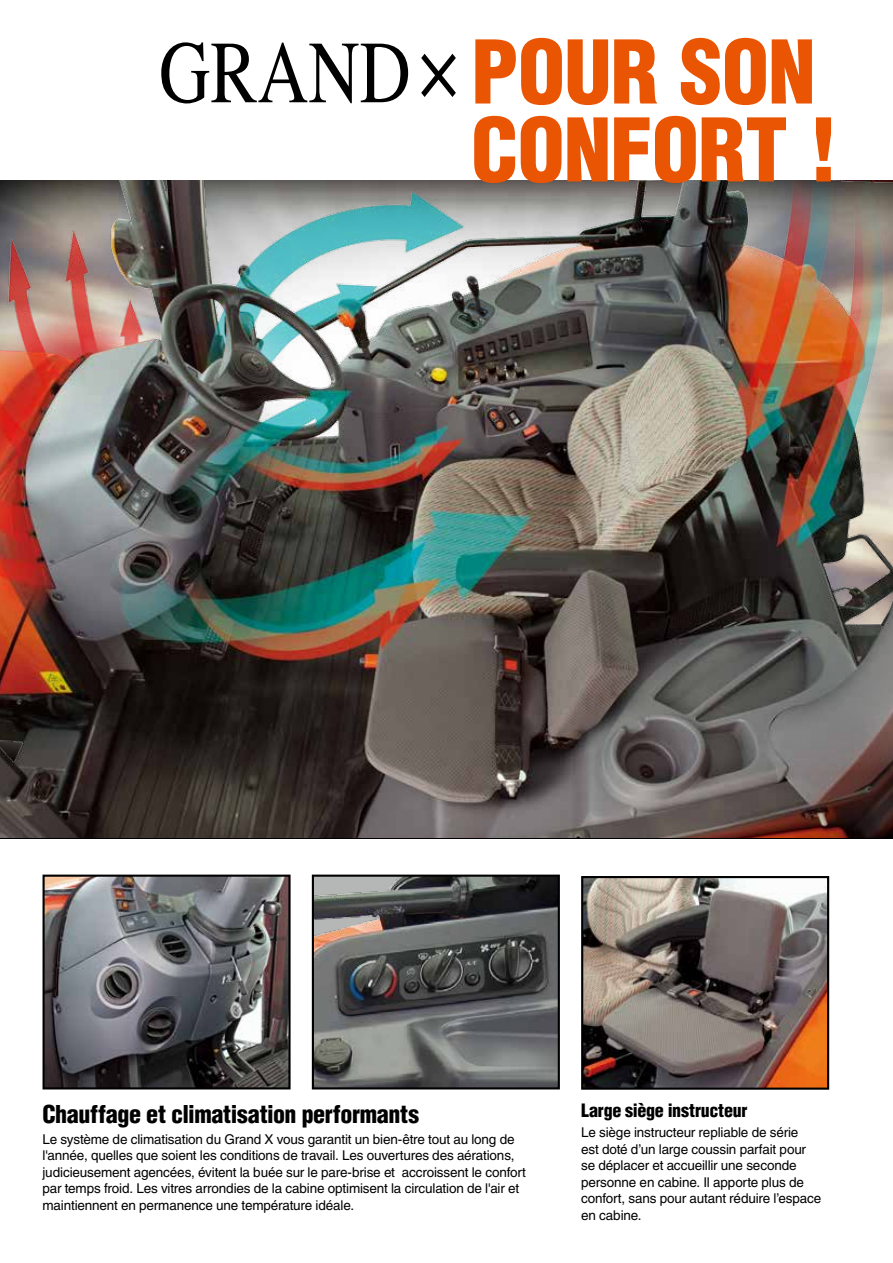
<style>
.page{position:relative;width:893px;height:1263px;background:#fff}
.page>*{position:absolute;margin:0;border:0;box-sizing:border-box;transform-origin:0 0}
.t1{font:900 condensed 85.5px/78px "Helvetica";letter-spacing:-.01em;color:#ea5504;text-align:right}
.t2{font:900 condensed 24px "Helvetica";letter-spacing:-.015em;color:#000}
.t3{font:900 condensed 18px "Helvetica";letter-spacing:-.015em;color:#000}
.t4{font:13.5px/16.5px "Helvetica";letter-spacing:-.01em;color:#000}
.s1{font-family:"Times";font-weight:400;font-stretch:normal;font-size:88.5px;color:#000}
</style>
<div class="page">
<img style="left:0;top:181px;width:893px;height:657px">
<img style="left:581px;top:876px;width:249px;height:214px">
<svg style="left:42px;top:874px;width:249px;height:216px;background:#636164"></svg>
<svg style="left:311px;top:874px;width:249px;height:216px;background:#5e5f5e"></svg>
<h1 class="t1" style="left:159px;top:32px;width:680px"><span class="s1">GRAND ×</span> POUR SON<br>CONFORT !</h1>
<h2 class="t2" style="left:43px;top:1099px;width:378px">Chauffage et climatisation performants</h2>
<p class="t4" style="left:43px;top:1131px;width:485px">Le système de climatisation du Grand X vous garantit un bien-être tout au long de l'année, quelles que soient les conditions de travail. Les ouvertures des aérations, judicieusement agencées, évitent la buée sur le pare-brise et accroissent le confort par temps froid. Les vitres arrondies de la cabine optimisent la circulation de l'air et maintiennent en permanence une température idéale.</p>
<h3 class="t3" style="left:581px;top:1099px;width:168px">Large siège instructeur</h3>
<p class="t4" style="left:581px;top:1124px;width:242px">Le siège instructeur repliable de série<br>est doté d’un large coussin parfait pour se déplacer et accueillir une seconde personne en cabine. Il apporte plus de confort, sans pour autant réduire l’espace en cabine.</p>
</div>
